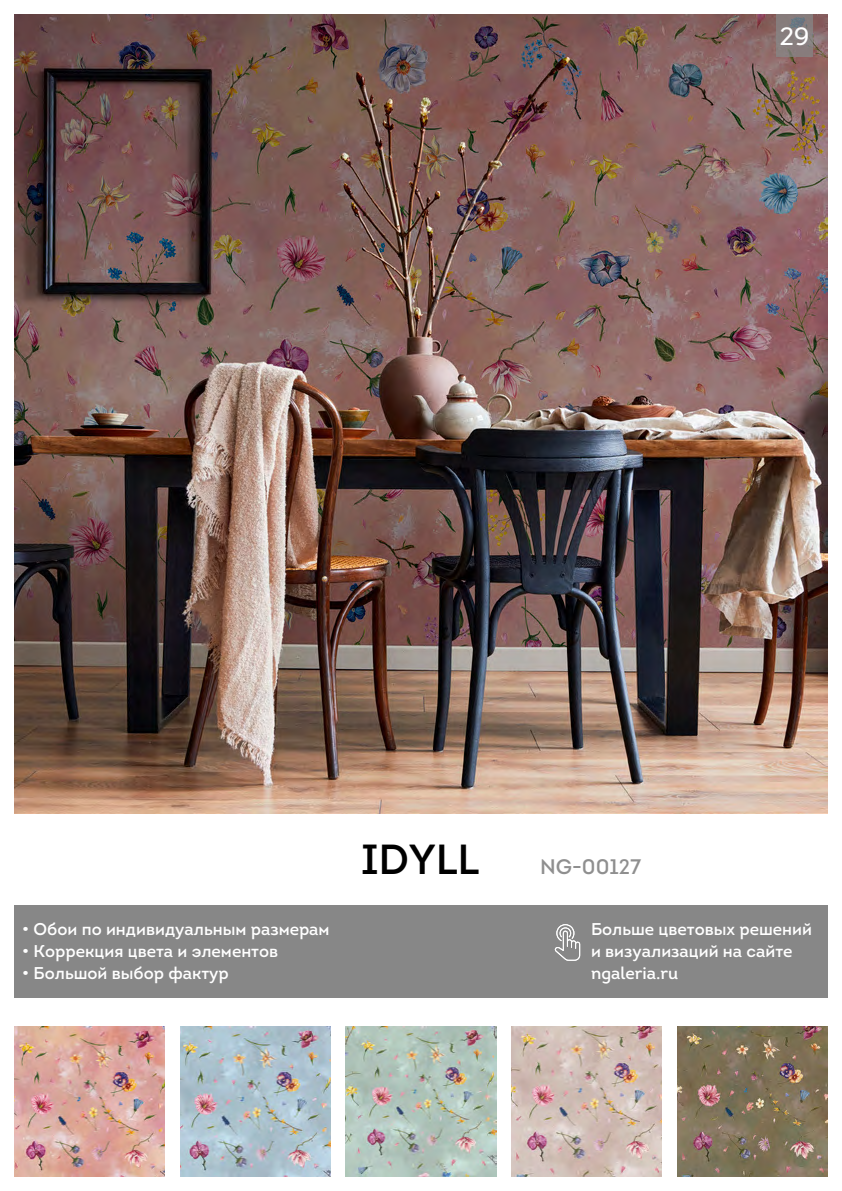
<style>
.page{position:relative;width:842px;height:1191px;background:#fff}
.page>*{position:absolute;margin:0;border:0;box-sizing:border-box;transform-origin:0 0}
.t1{font:42px "Intro";color:#000}
.t2{font:500 25px "Artegra Sans";color:#fff}
.t3{font:21px "Intro";color:#8f8f8f}
.t4{font:17px/22px "Intro";color:#fff}
</style>
<div class="page">
<div style="left:14px;top:905px;width:814px;height:93px;background:#878787"></div>
<img style="left:677px;top:1026px;width:151px;height:150px">
<img style="left:512px;top:1026px;width:150px;height:150px">
<img style="left:346px;top:1026px;width:150px;height:150px">
<img style="left:180px;top:1026px;width:150px;height:150px">
<img style="left:14px;top:1026px;width:150px;height:150px">
<img style="left:14px;top:14px;width:814px;height:800px">
<svg style="left:555px;top:924px;width:25px;height:36px"></svg>
<svg style="left:776px;top:14px;width:36px;height:42px;background:#847d7e"></svg>
<h2 class="t2" style="left:779px;top:19px;width:31px">29</h2>
<p class="t4" style="left:22px;top:918px;width:309px">• Обои по индивидуальным размерам</p>
<p class="t4" style="left:22px;top:940px;width:257px">• Коррекция цвета и элементов</p>
<p class="t4" style="left:22px;top:962px;width:208px">• Большой выбор фактур</p>
<h1 class="t1" style="left:361px;top:833px;width:120px">IDYLL</h1>
<p class="t3" style="left:540px;top:853px;width:103px">NG-00127</p>
<p class="t4" style="left:591px;top:918px;width:223px">Больше цветовых решений и визуализаций на сайте ngaleria.ru</p>
</div>
